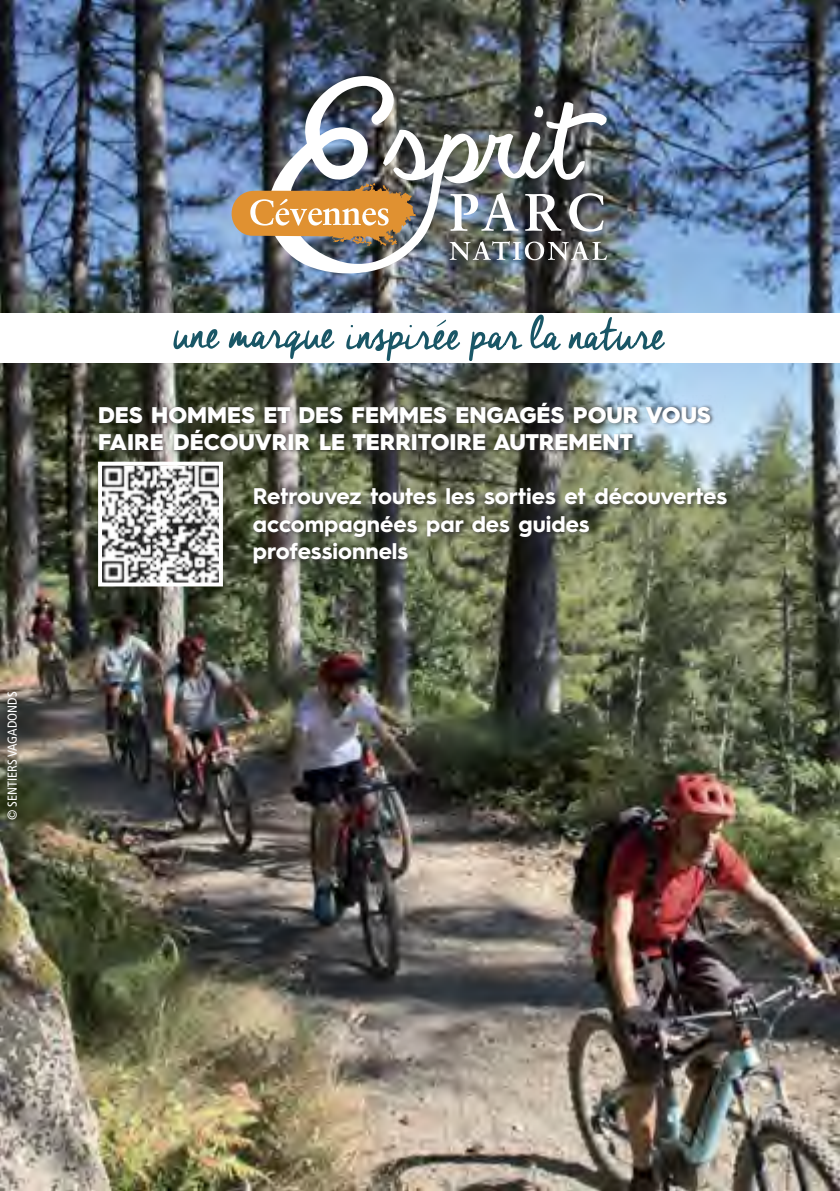
<style>
.page{position:relative;width:840px;height:1191px;background:#fff}
.page>*{position:absolute;margin:0;border:0;box-sizing:border-box;transform-origin:0 0}
.t1{font:700 22.8px/27.2px "Hurme Geometric Sans 3";color:#fff}
.t2{font:900 22.8px/27.2px "Hurme Geometric Sans 3";color:#fff}
.t3{font:condensed 13px "Frutiger LT Std";color:#fff}
</style>
<div class="page">
<img style="left:0;top:0;width:839px;height:1191px">
<img style="left:85px;top:395px;width:674px;height:214px">
<div style="left:0;top:313px;width:839px;height:50px;background:#fff"></div>
<svg style="left:173px;top:329px;width:161px;height:30px"></svg>
<svg style="left:346px;top:314px;width:318px;height:47px"></svg>
<img style="left:231px;top:76px;width:376px;height:197px">
<img style="left:103px;top:467px;width:115px;height:114px">
<div style="left:98px;top:462px;width:125px;height:124px;border:4px solid #fff"></div>
<p class="t3" style="left:7px;top:820px;width:130px;rotate:-90deg">© SENTIERS VAGADONDS</p>
<p class="t2" style="left:98px;top:401px;width:613px">DES HOMMES ET DES FEMMES ENGAGÉS POUR VOUS<br>FAIRE DÉCOUVRIR LE TERRITOIRE AUTREMENT</p>
<p class="t1" style="left:253px;top:485px;width:475px">Retrouvez toutes les sorties et découvertes accompagnées par des guides professionnels</p>
</div>
